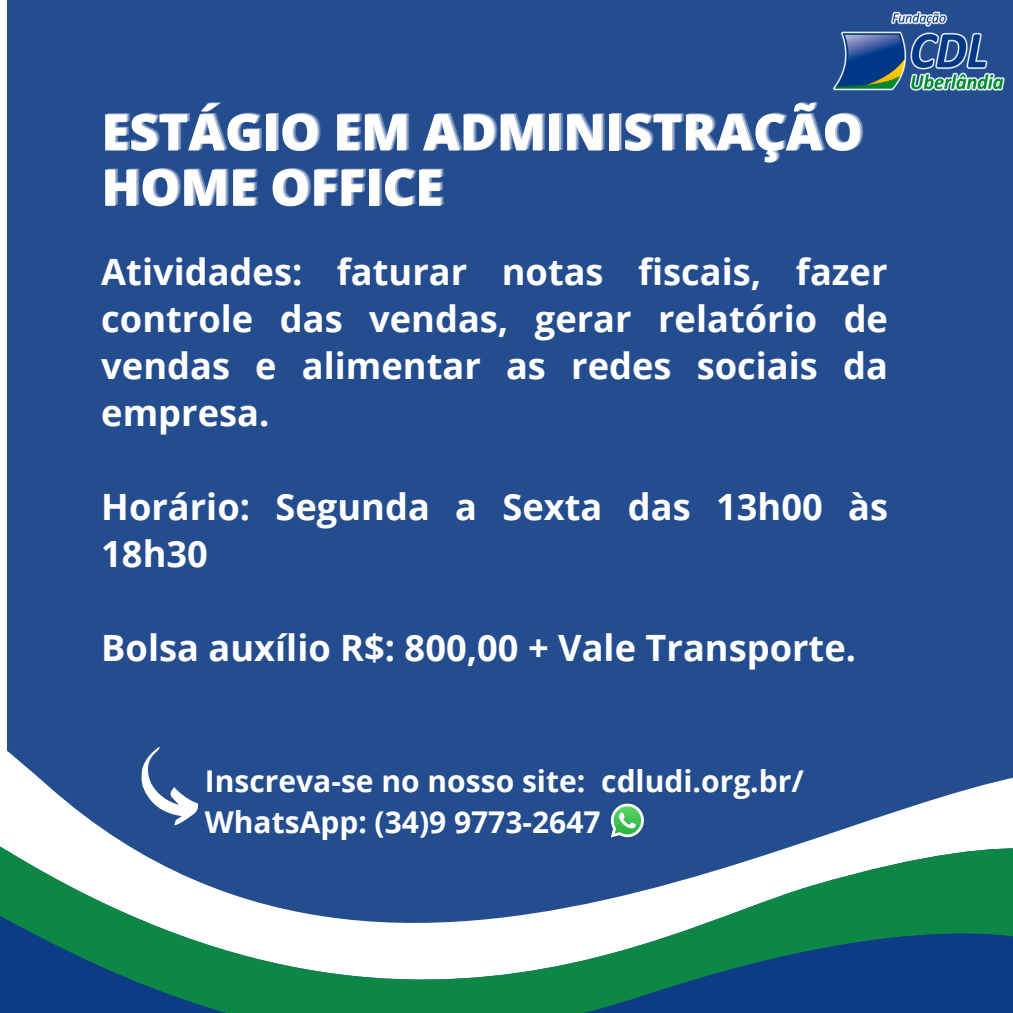
<style>
.page{position:relative;width:1013px;height:1013px;background:#fff}
.page>*{position:absolute;margin:0;border:0;box-sizing:border-box;transform-origin:0 0}
.t1{font:800 50.5px/55.2px "Open Sans";color:#fff}
.t2{font:700 36.25px/46.9px "Open Sans";color:#fff;text-align:justify}
.t3{font:700 30px "Open Sans";color:#fff}
</style>
<div class="page">
<div style="left:7px;top:0;width:1005px;height:1012px;background:#244d90"></div>
<svg style="left:0;top:750px;width:1012px;height:262px"></svg>
<img style="left:832px;top:11px;width:173px;height:80px">
<svg style="left:140px;top:747px;width:60px;height:79px"></svg>
<img style="left:609px;top:801px;width:37px;height:38px">
<svg style="left:610px;top:803px;width:34px;height:34px"></svg>
<p class="t1" style="left:101px;top:103px;width:762px">ESTÁGIO EM ADMINISTRAÇÃO<br>HOME OFFICE</p>
<p class="t2" style="left:101px;top:248px;width:788px">Atividades: faturar notas fiscais, fazer controle das vendas, gerar relatório de vendas e alimentar as redes sociais da empresa.</p>
<p class="t2" style="left:101px;top:482px;width:788px">Horário: Segunda a Sexta das 13h00 às<br>18h30</p>
<p class="t2" style="left:101px;top:623px;width:756px">Bolsa auxílio R$: 800,00 + Vale Transporte.</p>
<p class="t3" style="left:205px;top:760px;width:600px">Inscreva-se no nosso site: cdludi.org.br/</p>
<p class="t3" style="left:205px;top:801px;width:397px">WhatsApp: (34)9 9773-2647</p>
</div>
